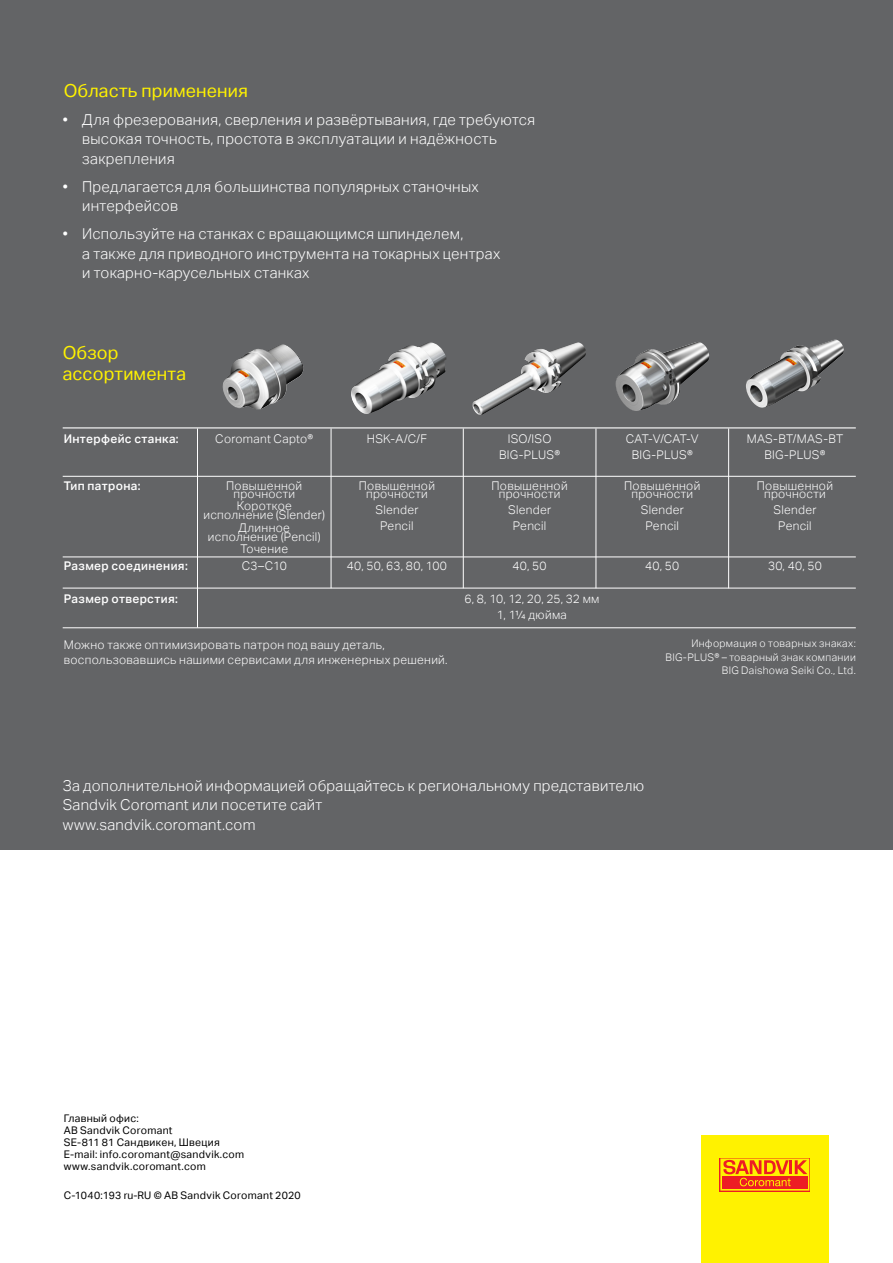
<style>
.page{position:relative;width:893px;height:1263px;background:#fff}
.page>*{position:absolute;margin:0;border:0;box-sizing:border-box;transform-origin:0 0}
.t1{font:18px/21px "Aktiv Grotesk";letter-spacing:.01em;color:#fff200}
.t2{font:300 15px/19.5px "Aktiv Grotesk";letter-spacing:.015em;color:#fff}
.t3{font:300 12px/16px "Aktiv Grotesk";letter-spacing:.025em;color:#fff;text-align:center}
.t4{font:500 12px "Aktiv Grotesk";letter-spacing:.03em;color:#fff}
.t5{font:300 12px/16px "Aktiv Grotesk";letter-spacing:.005em;color:#fff;text-align:center}
.t6{font:10.5px/12px "Aktiv Grotesk";letter-spacing:.03em;color:#000}
.t7{font:300 10.5px/13.5px "Aktiv Grotesk";letter-spacing:.03em;color:#fff;text-align:right}
</style>
<div class="page">
<div style="left:701px;top:1136px;width:128px;height:127px;background:#fff200"></div>
<svg style="left:720px;top:1158px;width:90px;height:33px"></svg>
<svg style="left:720px;top:1158px;width:89px;height:32px"></svg>
<svg style="left:722px;top:1176px;width:85px;height:12px"></svg>
<svg style="left:723px;top:1159px;width:84px;height:27px"></svg>
<div style="left:0;top:0;width:893px;height:849px;background:#636466"></div>
<img style="left:223px;top:344px;width:80px;height:65px">
<img style="left:351px;top:342px;width:95px;height:72px">
<img style="left:472px;top:342px;width:114px;height:73px">
<img style="left:616px;top:342px;width:93px;height:69px">
<img style="left:746px;top:340px;width:98px;height:68px">
<hr style="left:63px;top:427px;width:793px;height:1px;background:#fff">
<hr style="left:63px;top:476px;width:793px;height:1px;background:#fff">
<hr style="left:63px;top:557px;width:793px;height:1px;background:#fff">
<hr style="left:63px;top:588px;width:793px;height:1px;background:#fff">
<hr style="left:331px;top:428px;width:1px;height:160px;background:#fff">
<hr style="left:463px;top:428px;width:1px;height:160px;background:#fff">
<hr style="left:596px;top:428px;width:1px;height:160px;background:#fff">
<hr style="left:728px;top:428px;width:1px;height:160px;background:#fff">
<hr style="left:63px;top:627px;width:793px;height:1px;background:#fff">
<hr style="left:197px;top:428px;width:1px;height:200px;background:#fff">
<h1 class="t1" style="left:64px;top:80px;width:186px">Область применения</h1>
<p class="t2" style="left:82px;top:110px;width:454px;text-indent:-20px">• Для фрезерования, сверления и развёртывания, где требуются высокая точность, простота в эксплуатации и надёжность закрепления</p>
<p class="t2" style="left:82px;top:177px;width:398px;text-indent:-20px">• Предлагается для большинства популярных станочных интерфейсов</p>
<p class="t2" style="left:82px;top:224px;width:420px;text-indent:-20px">• Используйте на станках с вращающимся шпинделем,<br>а также для приводного инструмента на токарных центрах и токарно-карусельных станках</p>
<h1 class="t1" style="left:63px;top:342px;width:125px">Обзор ассортимента</h1>
<p class="t4" style="left:64px;top:432px;width:116px">Интерфейс станка:</p>
<p class="t4" style="left:64px;top:478px;width:78px">Тип патрона:</p>
<p class="t4" style="left:64px;top:559px;width:126px">Размер соединения:</p>
<p class="t4" style="left:64px;top:591px;width:116px">Размер отверстия:</p>
<p class="t3" style="left:215px;top:431px;width:100px">Coromant Capto®</p>
<p class="t3" style="left:367px;top:431px;width:62px">HSK-A/C/F</p>
<p class="t3" style="left:226px;top:477px;width:78px">Повышенной</p>
<p class="t3" style="left:233px;top:487px;width:63px;line-height:12.3px;text-align:left">прочности<br>Короткое</p>
<p class="t3" style="left:203px;top:509px;width:123px;line-height:12.3px">исполнение (Slender)<br>Длинное</p>
<p class="t3" style="left:208px;top:531px;width:114px;line-height:12.3px">исполнение (Pencil)<br>Точение</p>
<p class="t3" style="left:242px;top:558px;width:47px">C3–C10</p>
<p class="t3" style="left:359px;top:477px;width:78px">Повышенной</p>
<p class="t3" style="left:366px;top:486px;width:63px">прочности<br>Slender<br>Pencil</p>
<p class="t3" style="left:347px;top:558px;width:102px">40, 50, 63, 80, 100</p>
<p class="t3" style="left:499px;top:431px;width:63px">ISO/ISO<br>BIG-PLUS®</p>
<p class="t5" style="left:626px;top:431px;width:74px">CAT-V/CAT-V<br>BIG-PLUS®</p>
<p class="t3" style="left:747px;top:431px;width:98px">MAS-BT/MAS-BT<br>BIG-PLUS®</p>
<p class="t3" style="left:492px;top:477px;width:78px">Повышенной</p>
<p class="t3" style="left:499px;top:486px;width:63px">прочности<br>Slender<br>Pencil</p>
<p class="t3" style="left:512px;top:558px;width:36px">40, 50</p>
<p class="t3" style="left:464px;top:590px;width:137px">6, 8, 10, 12, 20, 25, 32 мм<br>1, 1¼ дюйма</p>
<p class="t3" style="left:624px;top:477px;width:78px">Повышенной</p>
<p class="t3" style="left:631px;top:486px;width:63px">прочности<br>Slender<br>Pencil</p>
<p class="t3" style="left:645px;top:558px;width:36px">40, 50</p>
<p class="t3" style="left:757px;top:477px;width:78px">Повышенной</p>
<p class="t3" style="left:764px;top:486px;width:63px">прочности<br>Slender<br>Pencil</p>
<p class="t3" style="left:768px;top:558px;width:55px">30, 40, 50</p>
<p class="t3" style="left:64px;top:637px;width:385px;line-height:15px;text-align:left">Можно также оптимизировать патрон под вашу деталь, воспользовавшись нашими сервисами для инженерных решений.</p>
<p class="t7" style="left:665px;top:637px;width:192px">Информация о товарных знаках:<br>BIG-PLUS® – товарный знак компании<br>BIG Daishowa Seiki Co., Ltd.</p>
<p class="t2" style="left:63px;top:776px;width:583px">За дополнительной информацией обращайтесь к региональному представителю<br>Sandvik Coromant или посетите сайт<br>www.sandvik.coromant.com</p>
<p class="t6" style="left:64px;top:1113px;width:182px">Главный офис:<br>AB Sandvik Coromant<br>SE-811 81 Сандвикен, Швеция<br>E-mail: info.coromant@sandvik.com www.sandvik.coromant.com</p>
<p class="t6" style="left:64px;top:1189px;width:238px">C-1040:193 ru-RU © AB Sandvik Coromant 2020</p>
</div>
